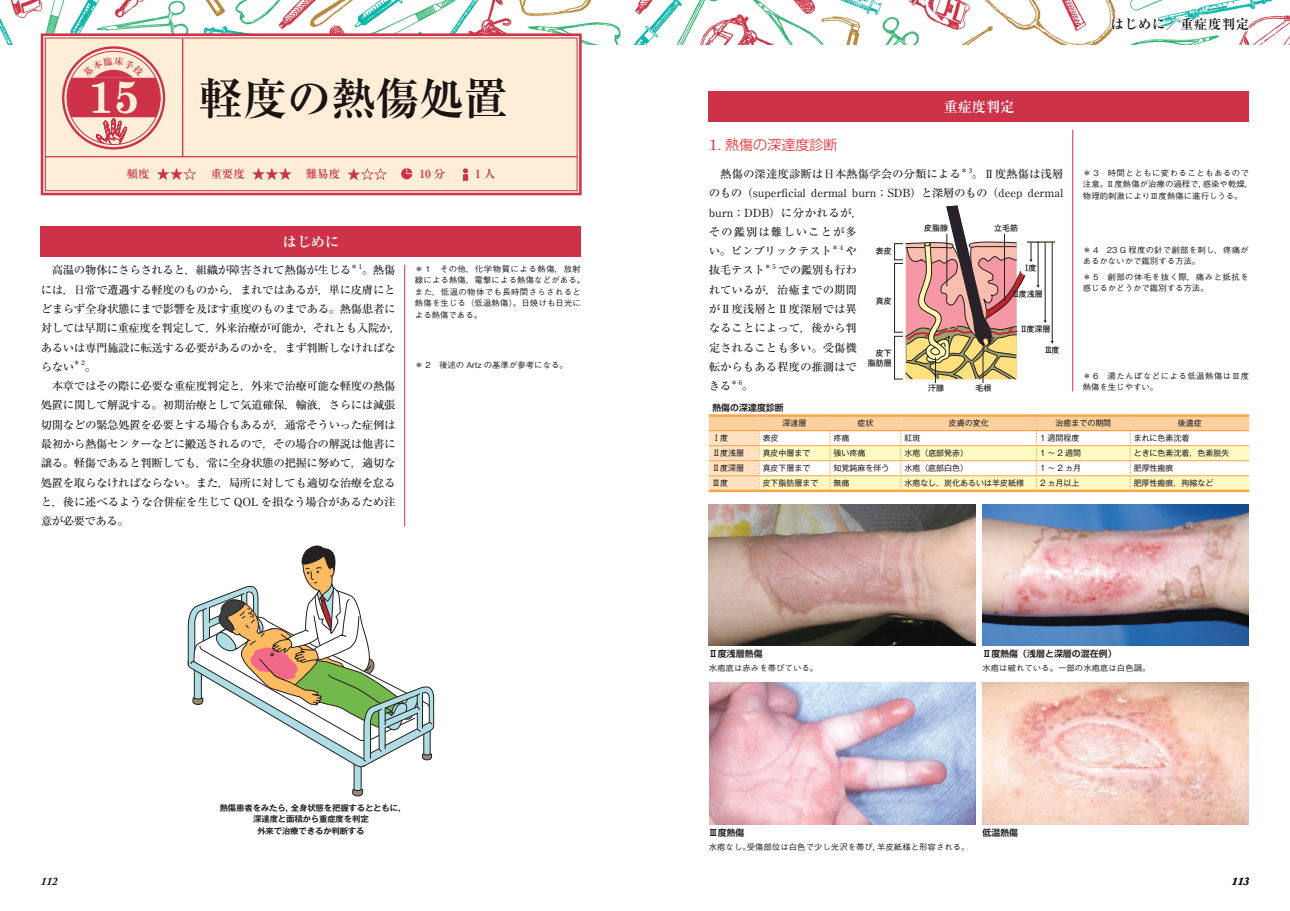
<style>
.page{position:relative;width:1290px;height:911px;background:#fff}
.page>*{position:absolute;margin:0;border:0;box-sizing:border-box;transform-origin:0 0}
.t1{font:700 44.25px "Ryumin Pro";color:#1a1415}
.t2{font:700 14.12px "Ryumin Pro";color:#fff}
.t3{font:300 13.75px "Shin Go Pro";letter-spacing:-.005em;color:#ee1d23}
.t4{font:700 13.25px "Ryumin Pro";letter-spacing:.05em;color:#1a1415}
.t5{font:italic 700 11.5px "Adobe Caslon Pro";color:#1a1415}
.t6{font:500 11.12px/19.2px "Ryumin Pro";letter-spacing:-.04em;color:#231f20}
.t7{font:500 11.12px/19.2px "Ryumin Pro";letter-spacing:-.01em;color:#231f20}
.t8{font:500 11.12px "Ryumin Pro";letter-spacing:-.005em;color:#231f20}
.t9{font:700 11.12px "Ryumin Pro";color:#ce3249}
.t10{font:700 8.88px "Shin Go Pro De";letter-spacing:.01em;color:#231f20}
.t11{font:500 8.12px/11.5px "Gothic BBB Pro";color:#231f20}
.t12{font:700 8.12px/11.5px "Gothic MB101 Pro De";letter-spacing:-.02em;color:#231f20;text-align:center}
.t13{font:500 8.12px/11.5px "Gothic BBB Pro";letter-spacing:.03em;color:#231f20}
.t14{font:500 8.12px/11.5px "Gothic BBB Pro";letter-spacing:.055em;color:#231f20}
.t15{font:8px "Gothic MB101 Pro";color:#231f20}
.t16{font:8px/9.6px "Gothic MB101 Pro Medium 90 pv RKSJ H";color:#231f20;text-align:right}
.t17{font:500 6.5px "Ryumin Pro";color:#231f20}
.s1{font-family:"Century";font-weight:400;font-size:15.12px}
</style>
<div class="page">
<img style="left:0;top:0;width:645px;height:45px">
<img style="left:645px;top:0;width:645px;height:45px">
<svg style="left:39px;top:32px;width:544px;height:164px;background:#fae1cf"></svg>
<div style="left:45px;top:38px;width:532px;height:153px;border:1px solid #ce3249"></div>
<hr style="left:404px;top:264px;width:1px;height:262px;background:#ce3249">
<div style="left:41px;top:226px;width:540px;height:30px;background:#ce3249"></div>
<hr style="left:45px;top:156px;width:532px;height:1px;background:#ce3249">
<hr style="left:182px;top:39px;width:1px;height:118px;background:#ce3249">
<div style="left:62px;top:46px;width:103px;height:103px;border:2px solid #ce3249;border-radius:50%"></div>
<svg style="left:347px;top:168px;width:40px;height:12px"></svg>
<svg style="left:252px;top:168px;width:40px;height:12px"></svg>
<svg style="left:157px;top:168px;width:39px;height:12px"></svg>
<svg style="left:401px;top:168px;width:11px;height:11px"></svg>
<svg style="left:463px;top:168px;width:5px;height:13px"></svg>
<svg style="left:188px;top:545px;width:246px;height:251px"></svg>
<hr style="left:709px;top:414px;width:50px;height:3px;background:#f9a64a">
<hr style="left:759px;top:414px;width:71px;height:3px;background:#f9a64a">
<hr style="left:830px;top:414px;width:71px;height:3px;background:#f9a64a">
<hr style="left:901px;top:414px;width:135px;height:3px;background:#f9a64a">
<hr style="left:1036px;top:414px;width:94px;height:3px;background:#f9a64a">
<hr style="left:1130px;top:414px;width:119px;height:3px;background:#f9a64a">
<hr style="left:709px;top:489px;width:50px;height:3px;background:#f9a64a">
<hr style="left:759px;top:489px;width:71px;height:3px;background:#f9a64a">
<hr style="left:830px;top:489px;width:71px;height:3px;background:#f9a64a">
<hr style="left:901px;top:489px;width:135px;height:3px;background:#f9a64a">
<hr style="left:1036px;top:489px;width:94px;height:3px;background:#f9a64a">
<svg style="left:709px;top:415px;width:540px;height:76px"></svg>
<hr style="left:1130px;top:475px;width:119px;height:1px;background:#f9a64a">
<hr style="left:1130px;top:489px;width:119px;height:3px;background:#f9a64a">
<img style="left:709px;top:504px;width:266px;height:142px">
<img style="left:709px;top:683px;width:266px;height:141px">
<img style="left:983px;top:504px;width:265px;height:142px">
<img style="left:982px;top:683px;width:267px;height:141px">
<hr style="left:1072px;top:130px;width:1px;height:261px;background:#ce3249">
<div style="left:709px;top:91px;width:540px;height:30px;background:#ce3249"></div>
<svg style="left:894px;top:205px;width:161px;height:178px"></svg>
<svg style="left:1108px;top:0;width:143px;height:45px"></svg>
<svg style="left:67px;top:57px;width:93px;height:89px;background:#e58f90"></svg>
<h1 class="t1" style="left:198px;top:63px;width:312px">軽度の熱傷処置</h1>
<p class="t9" style="left:127px;top:165px;width:25px">頻度</p>
<p class="t9" style="left:210px;top:165px;width:36px">重要度</p>
<p class="t9" style="left:306px;top:165px;width:36px">難易度</p>
<p class="t9" style="left:419px;top:165px;width:27px">10 分</p>
<p class="t9" style="left:475px;top:165px;width:22px">1人</p>
<p class="t2" style="left:283px;top:231px;width:58px">はじめに</p>
<p class="t6" style="left:41px;top:260px;width:312px">　高温の物体にさらされると，組織が障害されて熱傷が生じる</p>
<p class="t17" style="left:351px;top:261px;width:13px">＊1</p>
<p class="t6" style="left:41px;top:260px;width:362px;text-indent:321px">。熱傷には，日常で遭遇する軽度のものから，まれではあるが，単に皮膚にとどまらず全身状態にまで影響を及ぼす重度のものまである。熱傷患者に対しては早期に重症度を判定して，外来治療が可能か，それとも入院か，あるいは専門施設に転送する必要があるのかを，まず判断しなければならない</p>
<p class="t17" style="left:74px;top:358px;width:13px">＊2</p>
<p class="t6" style="left:41px;top:356px;width:356px;text-indent:44px">。<br>　本章ではその際に必要な重症度判定と，外来で治療可能な軽度の熱傷処置に関して解説する。初期治療として気道確保，輸液，さらには減張切開などの緊急処置を必要とする場合もあるが，通常そういった症例は最初から熱傷センターなどに搬送されるので，その場合の解説は他書に譲る。軽傷であると判断しても，常に全身状態の把握に努めて，適切な処置を取らなければならない。また，局所に対しても適切な治療を怠ると，後に述べるような合併症を生じて QOL を損なう場合があるため注意が必要である。</p>
<p class="t11" style="left:415px;top:262px;width:172px">＊ 1　その他，化学物質による熱傷，放射線による熱傷，電撃による熱傷などがある。また，低温の物体でも長時間さらされると熱傷を生じる（低温熱傷）。日焼けも日光による熱傷である。</p>
<p class="t11" style="left:415px;top:358px;width:154px">＊ 2　後述の Artz の基準が参考になる。</p>
<p class="t12" style="left:220px;top:800px;width:188px">熱傷患者をみたら，全身状態を把握するとともに，深達度と面積から重症度を判定<br>外来で治療できるか判断する</p>
<p class="t4" style="left:1110px;top:14px;width:140px">はじめに／重症度判定</p>
<p class="t2" style="left:943px;top:96px;width:72px">重症度判定</p>
<p class="t3" style="left:709px;top:134px;width:130px"><span class="s1">1</span>. 熱傷の深達度診断</p>
<p class="t8" style="left:709px;top:165px;width:254px">　熱傷の深達度診断は日本熱傷学会の分類による</p>
<p class="t17" style="left:961px;top:165px;width:13px">＊3</p>
<p class="t7" style="left:709px;top:163px;width:356px;text-indent:263px">。Ⅱ度熱傷は浅層のもの（superficial dermal burn；SDB）と深層のもの（deep dermal burn；DDB）に分かれるが，<br>その鑑別は難しいことが多<br>い。ピンプリックテスト</p>
<p class="t16" style="left:924px;top:223px;width:25px">皮脂腺</p>
<p class="t16" style="left:994px;top:223px;width:25px">立毛筋</p>
<p class="t17" style="left:832px;top:242px;width:13px">＊4</p>
<p class="t6" style="left:845px;top:240px;width:13px">や</p>
<p class="t16" style="left:876px;top:245px;width:17px">表皮</p>
<p class="t6" style="left:709px;top:260px;width:58px">抜毛テスト</p>
<p class="t17" style="left:764px;top:261px;width:13px">＊5</p>
<p class="t6" style="left:709px;top:260px;width:150px;text-align:justify;text-indent:70px">での鑑別も行われているが，治癒までの期間がⅡ度浅層とⅡ度深層では異なることによって，後から判定されることも多い。受傷機転からもある程度の推測はできる</p>
<p class="t17" style="left:731px;top:377px;width:13px">＊6</p>
<p class="t6" style="left:742px;top:375px;width:13px">。</p>
<p class="t16" style="left:876px;top:295px;width:17px">真皮</p>
<p class="t16" style="left:868px;top:347px;width:25px">皮下脂肪層</p>
<p class="t16" style="left:928px;top:382px;width:17px">汗腺</p>
<p class="t16" style="left:975px;top:382px;width:17px">毛根</p>
<p class="t16" style="left:1023px;top:262px;width:15px">Ⅰ度</p>
<p class="t16" style="left:1012px;top:288px;width:32px">Ⅱ度浅層</p>
<p class="t16" style="left:1020px;top:323px;width:32px">Ⅱ度深層</p>
<p class="t16" style="left:1044px;top:344px;width:17px">Ⅲ度</p>
<p class="t11" style="left:1083px;top:166px;width:172px">＊ 3　時間とともに変わることもあるので注意。Ⅱ度熱傷が治療の過程で，感染や乾燥，物理的刺激によりⅢ度熱傷に進行しうる。</p>
<p class="t11" style="left:1082px;top:243px;width:168px">＊ 4　23 G 程度の針で創部を刺し，疼痛があるかないかで鑑別する方法。</p>
<p class="t13" style="left:1082px;top:270px;width:168px">＊ 5　創部の体毛を抜く際，痛みと抵抗を感じるかどうかで鑑別する方法。</p>
<p class="t14" style="left:1082px;top:369px;width:168px">＊ 6　湯たんぽなどによる低温熱傷はⅢ度熱傷を生じやすい。</p>
<p class="t10" style="left:712px;top:400px;width:73px">熱傷の深達度診断</p>
<p class="t15" style="left:782px;top:416px;width:25px">深達層</p>
<p class="t15" style="left:857px;top:416px;width:17px">症状</p>
<p class="t15" style="left:949px;top:416px;width:41px">皮膚の変化</p>
<p class="t15" style="left:1055px;top:416px;width:57px">治癒までの期間</p>
<p class="t15" style="left:1178px;top:416px;width:25px">後遺症</p>
<p class="t15" style="left:712px;top:431px;width:17px">Ⅰ度</p>
<p class="t15" style="left:763px;top:431px;width:17px">表皮</p>
<p class="t15" style="left:833px;top:431px;width:17px">疼痛</p>
<p class="t15" style="left:904px;top:431px;width:17px">紅斑</p>
<p class="t15" style="left:1040px;top:431px;width:41px">1 週間程度</p>
<p class="t15" style="left:1134px;top:431px;width:57px">まれに色素沈着</p>
<p class="t15" style="left:712px;top:446px;width:33px">Ⅱ度浅層</p>
<p class="t15" style="left:763px;top:446px;width:49px">真皮中層まで</p>
<p class="t15" style="left:833px;top:446px;width:33px">強い疼痛</p>
<p class="t15" style="left:904px;top:446px;width:65px">水疱（底部発赤）</p>
<p class="t15" style="left:1040px;top:446px;width:42px">1～2週間</p>
<p class="t15" style="left:1133px;top:446px;width:97px">ときに色素沈着，色素脱失</p>
<p class="t15" style="left:712px;top:461px;width:33px">Ⅱ度深層</p>
<p class="t15" style="left:763px;top:461px;width:49px">真皮下層まで</p>
<p class="t15" style="left:833px;top:461px;width:57px">知覚鈍麻を伴う</p>
<p class="t15" style="left:904px;top:461px;width:65px">水疱（底部白色）</p>
<p class="t15" style="left:1040px;top:461px;width:42px">1～2ヵ月</p>
<p class="t15" style="left:1133px;top:461px;width:41px">肥厚性瘢痕</p>
<p class="t15" style="left:712px;top:476px;width:17px">Ⅲ度</p>
<p class="t15" style="left:763px;top:476px;width:57px">皮下脂肪層まで</p>
<p class="t15" style="left:833px;top:476px;width:17px">無痛</p>
<p class="t15" style="left:904px;top:476px;width:121px">水疱なし，炭化あるいは羊皮紙様</p>
<p class="t15" style="left:1040px;top:476px;width:41px">2 ヵ月以上</p>
<p class="t15" style="left:1133px;top:476px;width:81px">肥厚性瘢痕，拘縮など</p>
<p class="t10" style="left:709px;top:646px;width:55px">Ⅱ度浅層熱傷</p>
<p class="t11" style="left:709px;top:661px;width:111px">水疱底は赤みを帯びている。</p>
<p class="t10" style="left:982px;top:646px;width:136px">Ⅱ度熱傷（浅層と深層の混在例）</p>
<p class="t11" style="left:982px;top:661px;width:170px">水疱は破れている。一部の水疱底は白色調。</p>
<p class="t10" style="left:709px;top:825px;width:37px">Ⅲ度熱傷</p>
<p class="t11" style="left:709px;top:839px;width:262px">水疱なし。受傷部位は白色で少し光沢を帯び，羊皮紙様と形容される。</p>
<p class="t10" style="left:982px;top:825px;width:37px">低温熱傷</p>
<p class="t5" style="left:41px;top:874px;width:19px">112</p>
<p class="t5" style="left:1232px;top:874px;width:19px">113</p>
</div>
